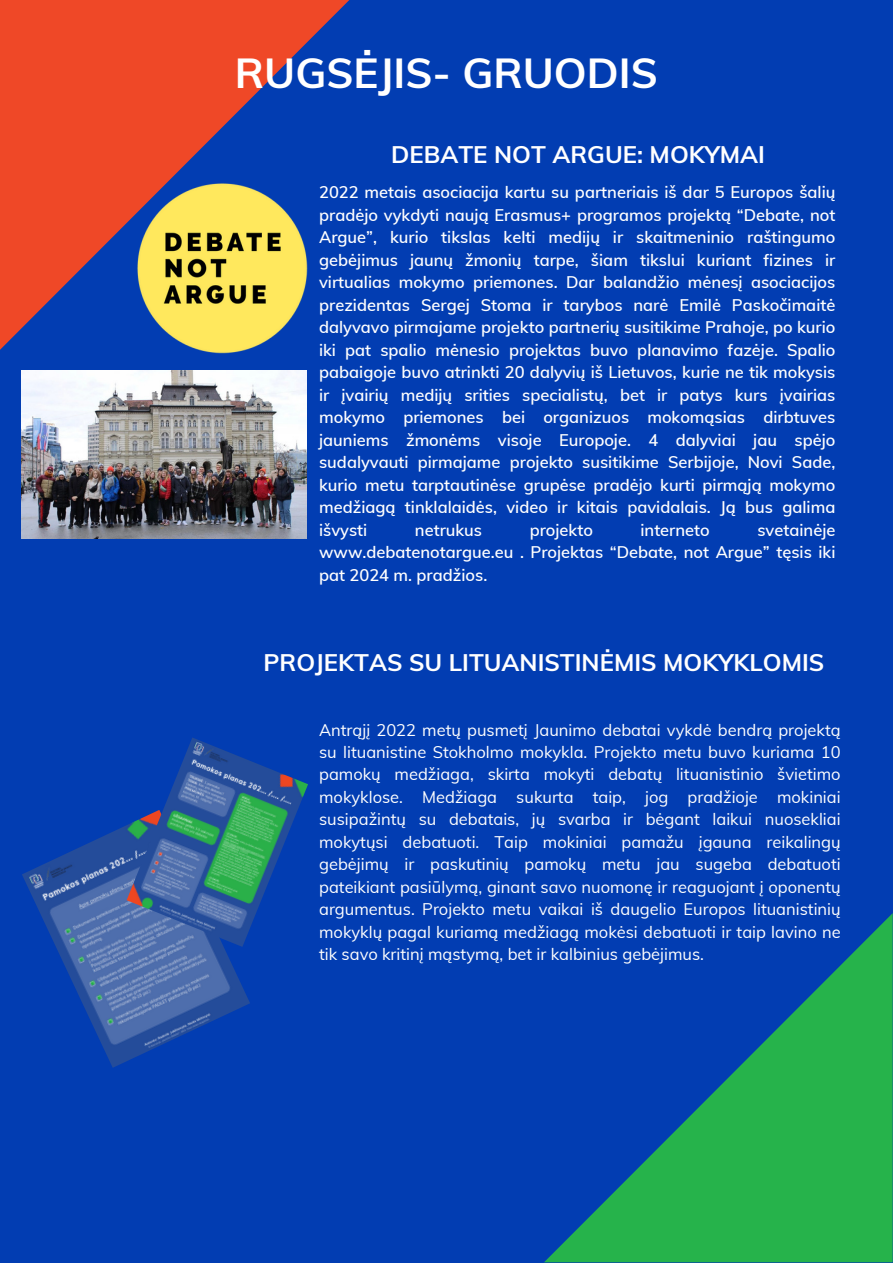
<style>
.page{position:relative;width:893px;height:1264px;background:#fff}
.page>*{position:absolute;margin:0;border:0;box-sizing:border-box;transform-origin:0 0}
.t1{font:700 42px "Muli";color:#fff}
.t2{font:700 24px "Muli";color:#fff}
.t3{font:600 16.5px/22.5px "Muli";color:#fff;text-align:justify}
.t4{font:16.5px/22.5px "Muli";color:#fff;text-align:justify}
</style>
<div class="page">
<div style="left:0;top:0;width:892px;height:1262px;background:#023db2"></div>
<svg style="left:0;top:0;width:349px;height:350px;fill:#ef4827"></svg>
<svg style="left:544px;top:914px;width:348px;height:348px"></svg>
<img style="left:96px;top:141px;width:253px;height:253px">
<img style="left:22px;top:825px;width:228px;height:242px">
<img style="left:127px;top:738px;width:181px;height:208px">
<img style="left:22px;top:370px;width:284px;height:168px">
<p class="t1" style="left:235px;top:46px;width:424px">RUGSĖJIS- GRUODIS</p>
<p class="t2" style="left:391px;top:138px;width:375px">DEBATE NOT ARGUE: MOKYMAI</p>
<p class="t3" style="left:319px;top:181px;width:517px">2022 metais asociacija kartu su partneriais iš dar 5 Europos šalių pradėjo vykdyti naują Erasmus+ programos projektą “Debate, not Argue”, kurio tikslas kelti medijų ir skaitmeninio raštingumo gebėjimus jaunų žmonių tarpe, šiam tikslui kuriant fizines ir virtualias mokymo priemones. Dar balandžio mėnesį asociacijos prezidentas Sergej Stoma ir tarybos narė Emilė Paskočimaitė dalyvavo pirmajame projekto partnerių susitikime Prahoje, po kurio iki pat spalio mėnesio projektas buvo planavimo fazėje. Spalio pabaigoje buvo atrinkti 20 dalyvių iš Lietuvos, kurie ne tik mokysis ir įvairių medijų srities specialistų, bet ir patys kurs įvairias mokymo priemones bei organizuos mokomąsias dirbtuves jauniems žmonėms visoje Europoje. 4 dalyviai jau spėjo sudalyvauti pirmajame projekto susitikime Serbijoje, Novi Sade, kurio metu tarptautinėse grupėse pradėjo kurti pirmąją mokymo medžiagą tinklalaidės, video ir kitais pavidalais. Ją bus galima išvysti</p>
<p class="t3" style="left:415px;top:518px;width:69px">netrukus</p>
<p class="t3" style="left:529px;top:518px;width:65px">projekto</p>
<p class="t3" style="left:640px;top:518px;width:71px">interneto</p>
<p class="t3" style="left:319px;top:518px;width:517px;text-indent:438px">svetainėje www.debatenotargue.eu . Projektas “Debate, not Argue” tęsis iki pat 2024 m. pradžios.</p>
<p class="t2" style="left:263px;top:647px;width:562px">PROJEKTAS SU LITUANISTINĖMIS MOKYKLOMIS</p>
<p class="t4" style="left:319px;top:718px;width:523px">Antrąjį 2022 metų pusmetį Jaunimo debatai vykdė bendrą projektą su lituanistine Stokholmo mokykla. Projekto metu buvo kuriama 10 pamokų medžiaga, skirta mokyti debatų lituanistinio švietimo mokyklose. Medžiaga sukurta taip, jog pradžioje mokiniai susipažintų su debatais, jų svarba ir bėgant laikui nuosekliai mokytųsi debatuoti. Taip mokiniai pamažu įgauna reikalingų gebėjimų ir paskutinių pamokų metu jau sugeba debatuoti pateikiant pasiūlymą, ginant savo nuomonę ir reaguojant į oponentų argumentus. Projekto metu vaikai iš daugelio Europos lituanistinių mokyklų pagal kuriamą medžiagą mokėsi debatuoti ir taip lavino ne tik savo kritinį mąstymą, bet ir kalbinius gebėjimus.</p>
</div>
